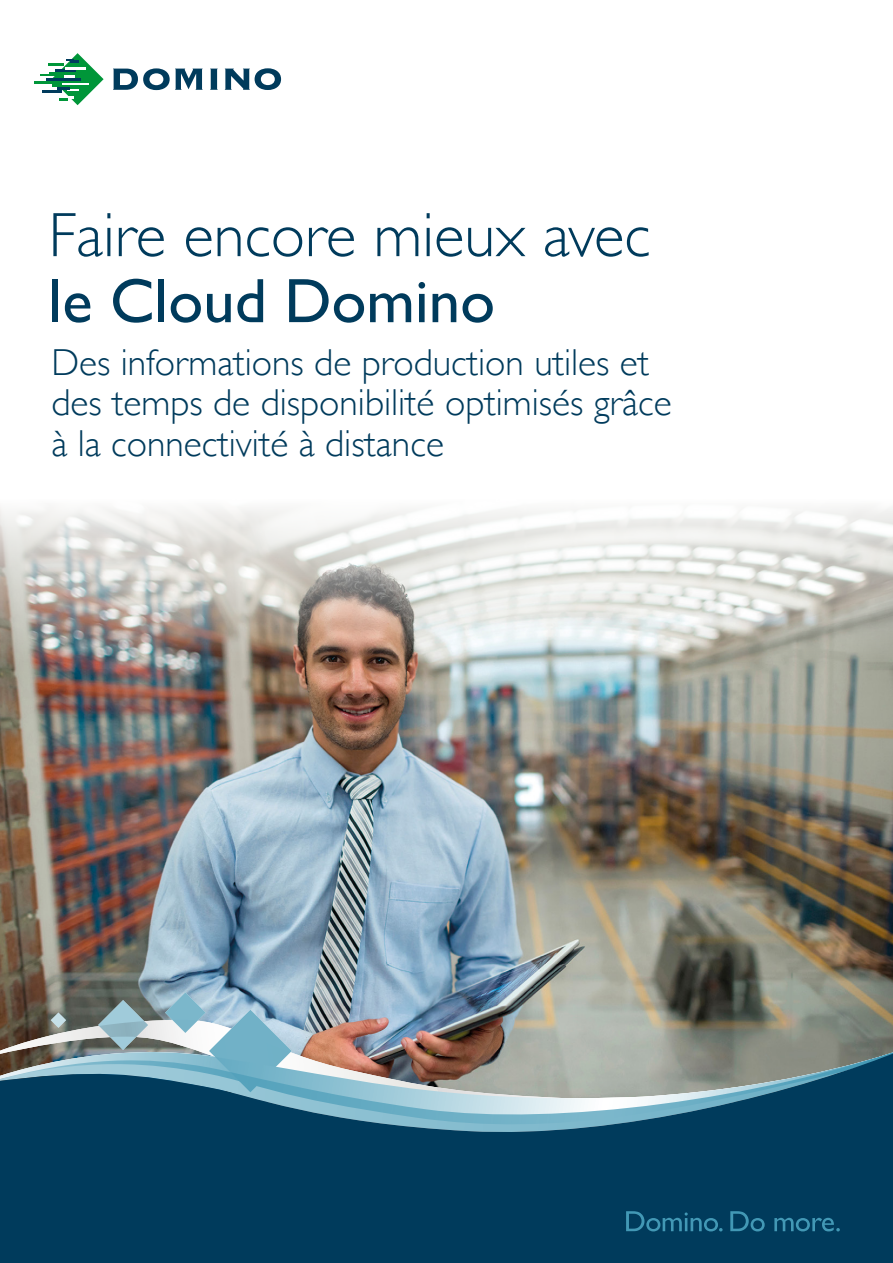
<style>
.page{position:relative;width:893px;height:1263px;background:#fff}
.page>*{position:absolute;margin:0;border:0;box-sizing:border-box;transform-origin:0 0}
.t1{font:300 63px "Gill Sans";color:#003b5c}
.t2{font:63px "Gill Sans";color:#003b5c}
.t3{font:300 37.5px/40.5px "Gill Sans";color:#003b5c}
</style>
<div class="page">
<img style="left:0;top:662px;width:893px;height:377px">
<svg style="left:0;top:507px;width:893px;height:155px"></svg>
<svg style="left:98px;top:1000px;width:50px;height:20px"></svg>
<img style="left:0;top:1020px;width:588px;height:19px">
<svg style="left:51px;top:1012px;width:15px;height:16px"></svg>
<img style="left:0;top:1039px;width:893px;height:9px">
<svg style="left:165px;top:992px;width:127px;height:56px"></svg>
<svg style="left:0;top:1048px;width:893px;height:215px;background:#265771"></svg>
<svg style="left:210px;top:69px;width:8px;height:21px"></svg>
<svg style="left:225px;top:68px;width:56px;height:22px"></svg>
<svg style="left:113px;top:68px;width:90px;height:22px"></svg>
<hr style="left:34px;top:81px;width:29px;height:2px;background:#009639">
<svg style="left:40px;top:53px;width:64px;height:52px"></svg>
<svg style="left:626px;top:1211px;width:214px;height:20px;background:#125474"></svg>
<h1 class="t1" style="left:48px;top:186px;width:603px">Faire encore mieux avec</h1>
<h1 class="t2" style="left:48px;top:264px;width:448px">le Cloud Domino</h1>
<p class="t3" style="left:51px;top:340px;width:622px">Des informations de production utiles et des temps de disponibilité optimisés grâce à la connectivité à distance</p>
</div>
